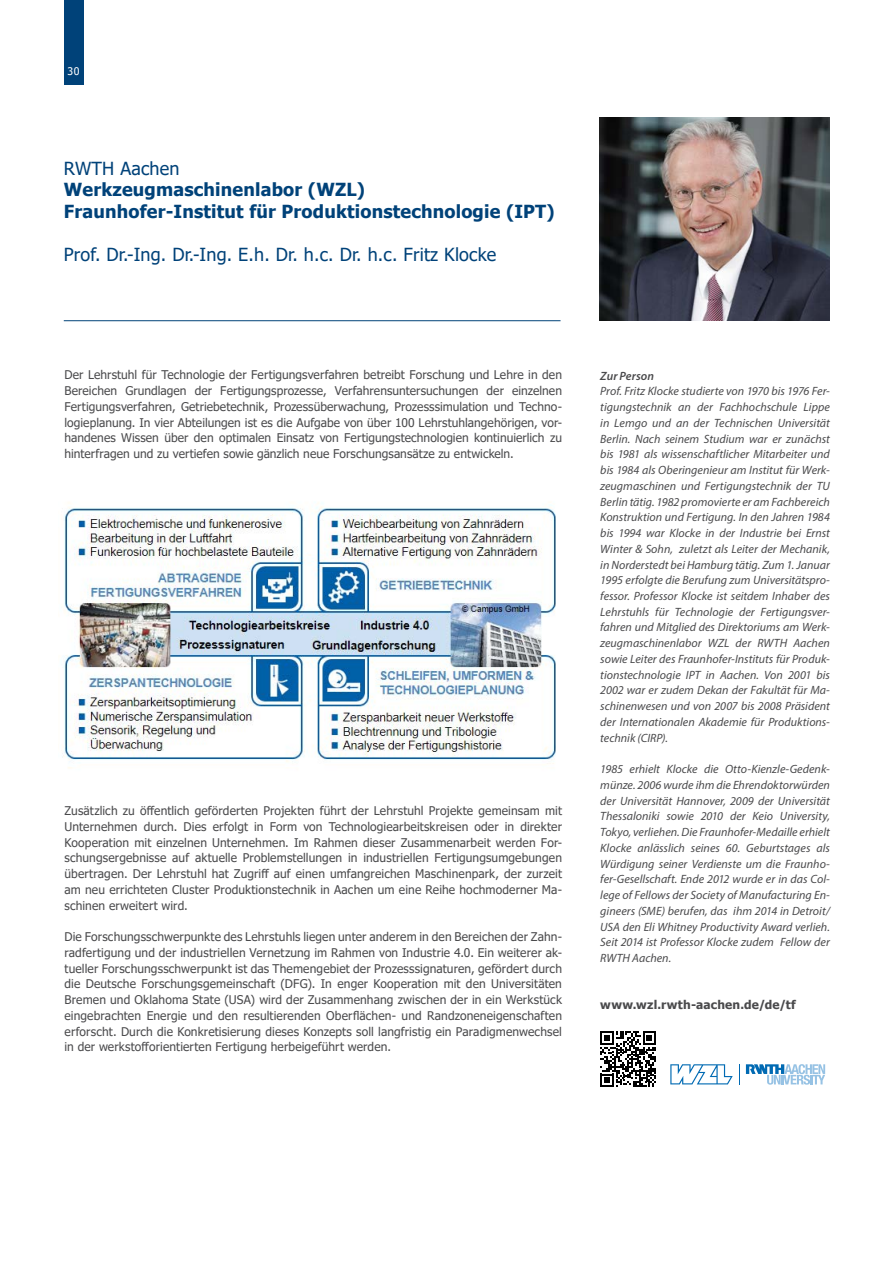
<style>
.page{position:relative;width:893px;height:1263px;background:#fff}
.page>*{position:absolute;margin:0;border:0;box-sizing:border-box;transform-origin:0 0}
.t1{font:700 18px/21.6px "Tahoma";letter-spacing:.01em;color:#004279}
.t2{font:18px "Tahoma";letter-spacing:.01em;color:#004279}
.t3{font:12px/15.8px "Tahoma";letter-spacing:.01em;color:#4a4a4c;text-align:justify}
.t4{font:italic 12px/15.8px "Myriad Pro";color:#4a4a4c;text-align:justify}
.t5{font:700 12px "Tahoma";letter-spacing:.02em;color:#4a4a4c}
.t6{font:italic 600 12px "Myriad Pro";letter-spacing:.01em;color:#4a4a4c}
.t7{font:10.5px "Tahoma";color:#fff}
</style>
<div class="page">
<div style="left:64px;top:0;width:19px;height:85px;background:#004279"></div>
<img style="left:600px;top:117px;width:229px;height:204px">
<svg style="left:600px;top:1031px;width:56px;height:56px"></svg>
<img style="left:63px;top:503px;width:493px;height:266px">
<svg style="left:746px;top:1064px;width:79px;height:21px"></svg>
<svg style="left:739px;top:1064px;width:1px;height:20px"></svg>
<svg style="left:670px;top:1064px;width:63px;height:20px"></svg>
<hr style="left:64px;top:320px;width:497px;height:1px;background:#004279">
<p class="t7" style="left:67px;top:64px;width:14px">30</p>
<h1 class="t2" style="left:64px;top:156px;width:117px">RWTH Aachen</h1>
<h1 class="t1" style="left:64px;top:179px;width:492px">Werkzeugmaschinenlabor (WZL)<br>Fraunhofer-Institut für Produktionstechnologie (IPT)</h1>
<h1 class="t2" style="left:64px;top:242px;width:434px">Prof. Dr.-Ing. Dr.-Ing. E.h. Dr. h.c. Dr. h.c. Fritz Klocke</h1>
<p class="t3" style="left:65px;top:368px;width:499px">Der Lehrstuhl für Technologie der Fertigungsverfahren betreibt Forschung und Lehre in den Bereichen Grundlagen der Fertigungsprozesse, Verfahrensuntersuchungen der einzelnen Fertigungsverfahren, Getriebetechnik, Prozessüberwachung, Prozesssimulation und Techno&shy;logieplanung. In vier Abteilungen ist es die Aufgabe von über 100 Lehrstuhlangehörigen, vor&shy;handenes Wissen über den optimalen Einsatz von Fertigungstechnologien kontinuierlich zu hinterfragen und zu vertiefen sowie gänzlich neue Forschungsansätze zu entwickeln.</p>
<p class="t3" style="left:65px;top:803px;width:499px">Zusätzlich zu öffentlich geförderten Projekten führt der Lehrstuhl Projekte gemeinsam mit Unternehmen durch. Dies erfolgt in Form von Technologiearbeitskreisen oder in direkter Kooperation mit einzelnen Unternehmen. Im Rahmen dieser Zusammenarbeit werden For&shy;schungsergebnisse auf aktuelle Problemstellungen in industriellen Fertigungsumgebungen übertragen. Der Lehrstuhl hat Zugriff auf einen umfangreichen Maschinenpark, der zurzeit am neu errichteten Cluster Produktionstechnik in Aachen um eine Reihe hochmoderner Ma&shy;schinen erweitert wird.</p>
<p class="t3" style="left:65px;top:929px;width:499px">Die Forschungsschwerpunkte des Lehrstuhls liegen unter anderem in den Bereichen der Zahn&shy;radfertigung und der industriellen Vernetzung im Rahmen von Industrie 4.0. Ein weiterer ak&shy;tueller Forschungsschwerpunkt ist das Themengebiet der Prozesssignaturen, gefördert durch die Deutsche Forschungsgemeinschaft (DFG). In enger Kooperation mit den Universitäten Bremen und Oklahoma State (USA) wird der Zusammenhang zwischen der in ein Werkstück eingebrachten Energie und den resultierenden Oberflächen- und Randzoneneigenschaften erforscht. Durch die Konkretisierung dieses Konzepts soll langfristig ein Paradigmenwechsel in der werkstofforientierten Fertigung herbeigeführt werden.</p>
<p class="t6" style="left:600px;top:368px;width:55px">Zur Person</p>
<p class="t4" style="left:600px;top:383px;width:231px">Prof. Fritz Klocke studierte von 1970 bis 1976 Fer&shy;tigungstechnik an der Fachhochschule Lippe in Lemgo und an der Technischen Universität Berlin. Nach seinem Studium war er zunächst bis 1981 als wissenschaftlicher Mitarbeiter und bis 1984 als Oberingenieur am Institut für Werk&shy;zeugmaschinen und Fertigungstechnik der TU Berlin tätig. 1982 promovierte er am Fachbereich Konstruktion und Fertigung. In den Jahren 1984 bis 1994 war Klocke in der Industrie bei Ernst Winter &amp; Sohn, zuletzt als Leiter der Mechanik, in Norderstedt bei Hamburg tätig. Zum 1. Januar 1995 erfolgte die Berufung zum Universitätspro&shy;fessor. Professor Klocke ist seitdem Inhaber des Lehrstuhls für Technologie der Fertigungsver&shy;fahren und Mitglied des Direktoriums am Werk&shy;zeugmaschinenlabor WZL der RWTH Aachen sowie Leiter des Fraunhofer-Instituts für Produk&shy;tionstechnologie IPT in Aachen. Von 2001 bis 2002 war er zudem Dekan der Fakultät für Ma&shy;schinenwesen und von 2007 bis 2008 Präsident der Internationalen Akademie für Produktions&shy;technik (CIRP).</p>
<p class="t4" style="left:600px;top:761px;width:231px">1985 erhielt Klocke die Otto-Kienzle-Gedenk&shy;münze. 2006 wurde ihm die Ehrendoktorwürden der Universität Hannover, 2009 der Universität Thessaloniki sowie 2010 der Keio University, Tokyo, verliehen. Die Fraunhofer-Medaille erhielt Klocke anlässlich seines 60. Geburtstages als Würdigung seiner Verdienste um die Fraunho&shy;fer-Gesellschaft. Ende 2012 wurde er in das Col&shy;lege of Fellows der Society of Manufacturing En&shy;gineers (SME) berufen, das ihm 2014 in Detroit/ USA den Eli Whitney Productivity Award verlieh.<br>Seit 2014 ist Professor Klocke zudem Fellow der RWTH Aachen.</p>
<p class="t5" style="left:600px;top:997px;width:197px">www.wzl.rwth-aachen.de/de/tf</p>
</div>
